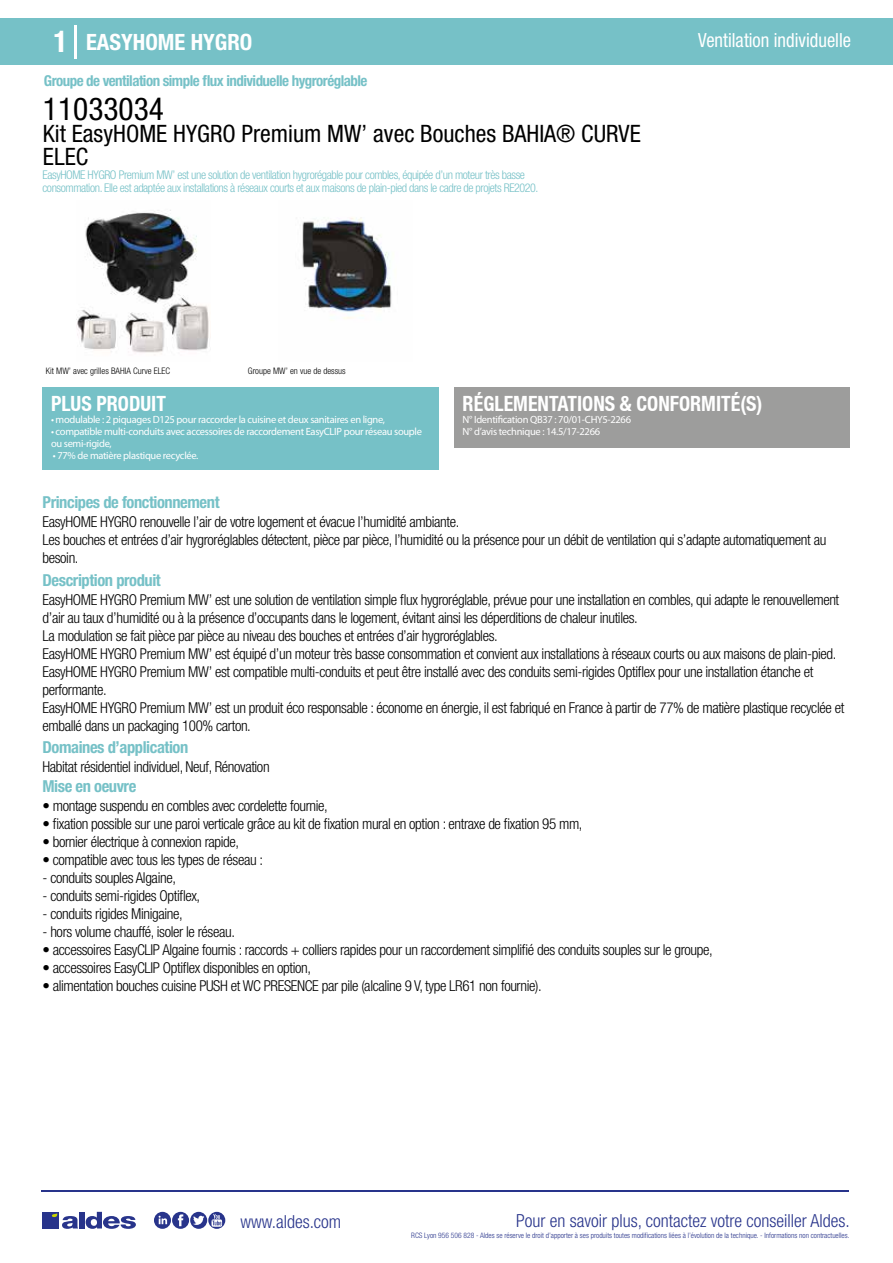
<style>
.page{position:relative;width:893px;height:1263px;background:#fff}
.page>*{position:absolute;margin:0;border:0;box-sizing:border-box;transform-origin:0 0}
.t1{font:condensed 31.5px "Helvetica Neue LT Std";color:#000}
.t2{font:condensed 24px/22.5px "Helvetica Neue LT Std";color:#000}
.t3{font:700 condensed 22.5px "Helvetica Neue LT Std";color:#fff}
.t4{font:700 condensed 21px "Helvetica Neue";color:#fff;scale:.95 1}
.t5{font:condensed 19.5px "Helvetica Neue LT Std";color:#fff;scale:.95 1}
.t6{font:300 condensed 18px "Helvetica Neue";color:#28348b}
.t7{font:700 condensed 16.5px "Helvetica Neue LT Std";letter-spacing:-.025em;color:#76c1c7}
.t8{font:300 condensed 15px/18px "Helvetica Neue LT Std";letter-spacing:-.025em;color:#000}
.t9{font:700 condensed 15px "Helvetica Neue LT Std";letter-spacing:-.035em;color:#76c1c7}
.t10{font:300 condensed 12px/13.5px "Helvetica Neue LT Std";letter-spacing:-.035em;color:#76c1c7}
.t11{font:10.5px/12px "Myriad Pro";letter-spacing:-.03em;color:#fff}
.t12{font:300 condensed 9px "Helvetica Neue";color:#000}
.t13{font:300 condensed 7.5px "Helvetica Neue";color:#28348b}
.s1{font-size:30px}
</style>
<div class="page">
<div style="left:0;top:18px;width:893px;height:46px;background:#76c1c7"></div>
<div style="left:454px;top:387px;width:396px;height:61px;background:#9d9d9c"></div>
<div style="left:43px;top:387px;width:396px;height:83px;background:#76c1c7"></div>
<hr style="left:74px;top:25px;width:2px;height:33px;background:#fff">
<svg style="left:76px;top:210px;width:135px;height:143px"></svg>
<img style="left:302px;top:217px;width:90px;height:102px">
<hr style="left:41px;top:1190px;width:808px;height:1px;background:#28348b">
<svg style="left:154px;top:1212px;width:71px;height:17px"></svg>
<div style="left:42px;top:1212px;width:17px;height:16px;background:#28348b"></div>
<div style="left:79px;top:1212px;width:5px;height:16px;background:#28348b"></div>
<svg style="left:86px;top:1212px;width:50px;height:17px"></svg>
<svg style="left:52px;top:1213px;width:26px;height:16px"></svg>
<h3 class="t3" style="left:54px;top:28px;width:200px"><span class="s1">1</span> EASYHOME HYGRO</h3>
<h3 class="t5" style="left:698px;top:29px;width:162px">Ventilation individuelle</h3>
<p class="t9" style="left:44px;top:71px;width:325px">Groupe de ventilation simple flux individuelle hygroréglable</p>
<h1 class="t1" style="left:43px;top:91px;width:122px">11033034</h1>
<h2 class="t2" style="left:43px;top:123px;width:599px">Kit EasyHOME HYGRO Premium MW’ avec Bouches BAHIA® CURVE<br>ELEC</h2>
<p class="t10" style="left:43px;top:167px;width:497px">EasyHOME HYGRO Premium MW’ est une solution de ventilation hygrorégable pour combles, équipée d’un moteur très basse consommation. Elle est adaptée aux installations à réseaux courts et aux maisons de plain-pied dans le cadre de projets RE2020.</p>
<p class="t12" style="left:46px;top:365px;width:126px">Kit MW’ avec grilles BAHIA Curve ELEC</p>
<p class="t12" style="left:248px;top:365px;width:99px">Groupe MW’ en vue de dessus</p>
<p class="t12" style="left:56px;top:365px;width:80px">avec grilles BAHIA Curve</p>
<h3 class="t4" style="left:51px;top:391px;width:122px">PLUS PRODUIT</h3>
<p class="t11" style="left:51px;top:413px;width:336px">• modulable : 2 piquages D125 pour raccorder la cuisine et deux sanitaires en ligne,</p>
<p class="t11" style="left:51px;top:425px;width:372px">• compatible multi-conduits avec accessoires de raccordement EasyCLIP pour réseau souple ou semi-rigide,</p>
<p class="t11" style="left:53px;top:449px;width:147px">• 77% de matière plastique recyclée.</p>
<p class="t7" style="left:43px;top:492px;width:179px">Principes de fonctionnement</p>
<h3 class="t4" style="left:463px;top:391px;width:317px">RÉGLEMENTATIONS &amp; CONFORMITÉ(S)</h3>
<p class="t11" style="left:463px;top:413px;width:170px">N° Identification QB37 : 70/01-CHY5-2266<br>N° d’avis technique : 14.5/17-2266</p>
<p class="t8" style="left:43px;top:513px;width:785px">EasyHOME HYGRO renouvelle l’air de votre logement et évacue l’humidité ambiante.<br>Les bouches et entrées d’air hygroréglables détectent, pièce par pièce, l’humidité ou la présence pour un débit de ventilation qui s’adapte automatiquement au besoin.</p>
<p class="t8" style="left:43px;top:590px;width:803px">EasyHOME HYGRO Premium MW’ est une solution de ventilation simple flux hygroréglable, prévue pour une installation en combles, qui adapte le renouvellement d’air au taux d’humidité ou à la présence d’occupants dans le logement, évitant ainsi les déperditions de chaleur inutiles.<br>La modulation se fait pièce par pièce au niveau des bouches et entrées d’air hygroréglables.<br>EasyHOME HYGRO Premium MW’ est équipé d’un moteur très basse consommation et convient aux installations à réseaux courts ou aux maisons de plain-pied.<br>EasyHOME HYGRO Premium MW’ est compatible multi-conduits et peut être installé avec des conduits semi-rigides Optiflex pour une installation étanche et performante.<br>EasyHOME HYGRO Premium MW’ est un produit éco responsable : économe en énergie, il est fabriqué en France à partir de 77% de matière plastique recyclée et emballé dans un packaging 100% carton.</p>
<p class="t8" style="left:43px;top:757px;width:229px">Habitat résidentiel individuel, Neuf, Rénovation</p>
<p class="t8" style="left:43px;top:797px;width:287px">• montage suspendu en combles avec cordelette fournie,</p>
<p class="t8" style="left:43px;top:815px;width:541px">• fixation possible sur une paroi verticale grâce au kit de fixation mural en option : entraxe de fixation 95 mm,</p>
<p class="t8" style="left:43px;top:833px;width:198px">• bornier électrique à connexion rapide,</p>
<p class="t8" style="left:43px;top:851px;width:222px">• compatible avec tous les types de réseau :</p>
<p class="t8" style="left:43px;top:869px;width:135px">- conduits souples Algaine,</p>
<p class="t8" style="left:43px;top:887px;width:159px">- conduits semi-rigides Optiflex,</p>
<p class="t8" style="left:43px;top:905px;width:142px">- conduits rigides Minigaine,</p>
<p class="t8" style="left:43px;top:923px;width:194px">- hors volume chauffé, isoler le réseau.</p>
<p class="t8" style="left:43px;top:941px;width:672px">• accessoires EasyCLIP Algaine fournis : raccords + colliers rapides pour un raccordement simplifié des conduits souples sur le groupe,</p>
<p class="t8" style="left:43px;top:959px;width:270px">• accessoires EasyCLIP Optiflex disponibles en option,</p>
<p class="t8" style="left:43px;top:977px;width:501px">• alimentation bouches cuisine PUSH et WC PRESENCE par pile (alcaline 9 V, type LR61 non fournie).</p>
<p class="t7" style="left:43px;top:570px;width:120px">Description produit</p>
<p class="t7" style="left:43px;top:737px;width:147px">Domaines d’application</p>
<p class="t7" style="left:43px;top:776px;width:95px">Mise en oeuvre</p>
<p class="t6" style="left:240px;top:1211px;width:102px">www.aldes.com</p>
<p class="t6" style="left:516px;top:1211px;width:335px">Pour en savoir plus, contactez votre conseiller Aldes.</p>
<p class="t13" style="left:411px;top:1230px;width:440px">RCS Lyon 956 506 828 - Aldes se réserve le droit d’apporter à ses produits toutes modifications liées à l’évolution de la technique. - Informations non contractuelles.</p>
</div>
